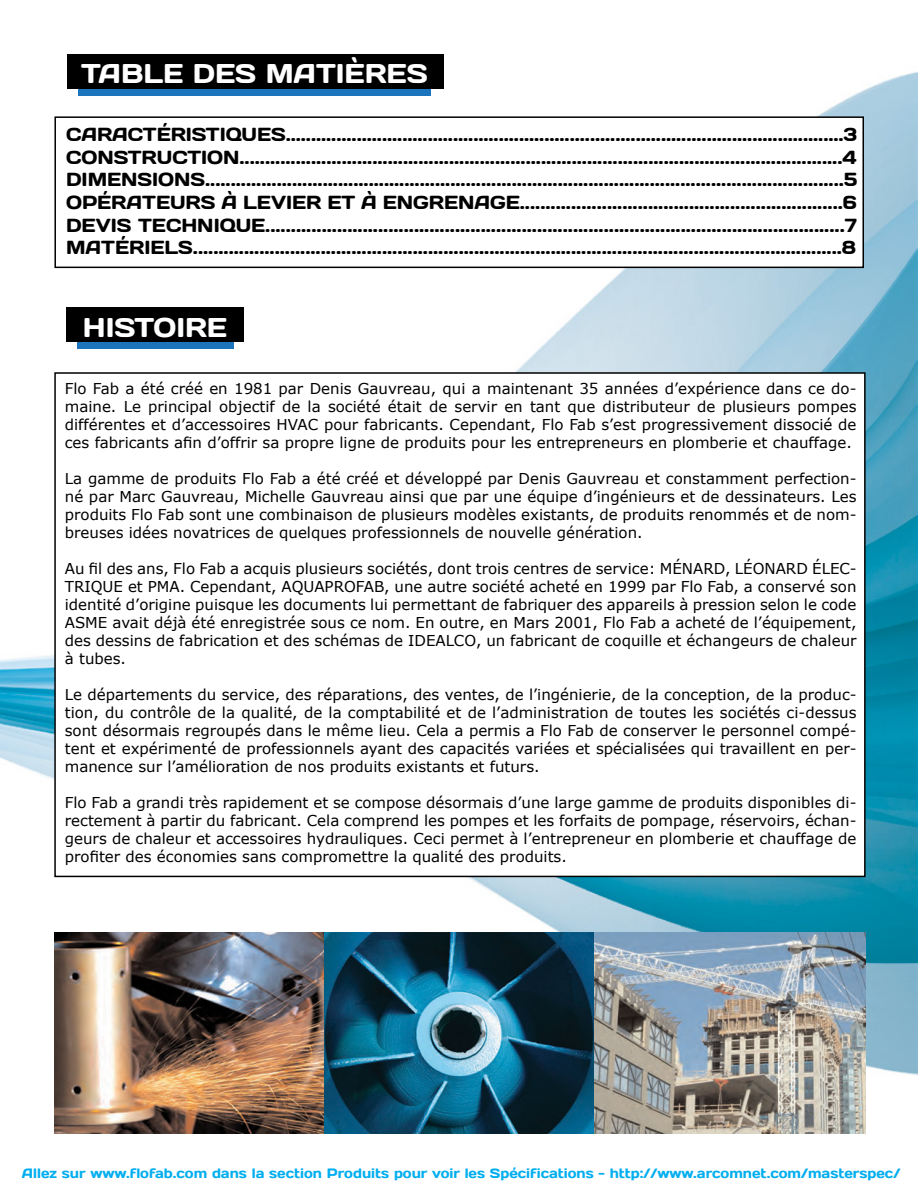
<style>
.page{position:relative;width:918px;height:1188px;background:#fff}
.page>*{position:absolute;margin:0;border:0;box-sizing:border-box;transform-origin:0 0}
.t1{font:27px "Days";color:#fff}
.t2{font:18.9px/22.6px "Days";color:#000;text-align:justify}
.t3{font:15px/18px "Verdana";color:#000;text-align:justify}
.t4{font:13.5px "Days";color:#00aeef}
</style>
<div class="page">
<img style="left:0;top:72px;width:918px;height:1062px">
<div style="left:55px;top:117px;width:808px;height:150px;background:#fff"></div>
<div style="left:54px;top:116px;width:810px;height:152px;border:2px solid #000"></div>
<div style="left:78px;top:88px;width:353px;height:7px;background:#1c75bc"></div>
<div style="left:67px;top:54px;width:377px;height:34px;background:#000"></div>
<img style="left:54px;top:932px;width:811px;height:202px">
<div style="left:77px;top:341px;width:156px;height:8px;background:#1c75bc"></div>
<div style="left:67px;top:308px;width:177px;height:34px;background:#000"></div>
<div style="left:55px;top:373px;width:810px;height:503px;background:#fff"></div>
<h1 class="t1" style="left:81px;top:56px;width:348px">TABLE DES MATIÈRES</h1>
<p class="t2" style="left:66px;top:123px;width:793px">CARACTÉRISTIQUES..............................................................................................................3<br>CONSTRUCTION......................................................................................................................4<br>DIMENSIONS.............................................................................................................................5<br>OPÉRATEURS À LEVIER ET À ENGRENAGE...............................................................6<br>DEVIS TECHNIQUE.................................................................................................................7<br>MATÉRIELS...............................................................................................................................8</p>
<h1 class="t1" style="left:83px;top:310px;width:146px">HISTOIRE</h1>
<p class="t3" style="left:65px;top:380px;width:793px">Flo Fab a été créé en 1981 par Denis Gauvreau, qui a maintenant 35 années d’expérience dans ce do&shy;maine. Le principal objectif de la société était de servir en tant que distributeur de plusieurs pompes différentes et d’accessoires HVAC pour fabricants. Cependant, Flo Fab s’est progressivement dissocié de ces fabricants afin d’offrir sa propre ligne de produits pour les entrepreneurs en plomberie et chauffage.</p>
<p class="t3" style="left:65px;top:470px;width:793px">La gamme de produits Flo Fab a été créé et développé par Denis Gauvreau et constamment perfection&shy;né par Marc Gauvreau, Michelle Gauvreau ainsi que par une équipe d’ingénieurs et de dessinateurs. Les produits Flo Fab sont une combinaison de plusieurs modèles existants, de produits renommés et de nom&shy;breuses idées novatrices de quelques professionnels de nouvelle génération.</p>
<p class="t3" style="left:65px;top:560px;width:793px">Au fil des ans, Flo Fab a acquis plusieurs sociétés, dont trois centres de service: MÉNARD, LÉONARD ÉLEC-TRIQUE et PMA. Cependant, AQUAPROFAB, une autre société acheté en 1999 par Flo Fab, a conservé son identité d’origine puisque les documents lui permettant de fabriquer des appareils à pression selon le code ASME avait déjà été enregistrée sous ce nom. En outre, en Mars 2001, Flo Fab a acheté de l’équipement, des dessins de fabrication et des schémas de IDEALCO, un fabricant de coquille et échangeurs de chaleur à tubes.</p>
<p class="t3" style="left:65px;top:686px;width:793px">Le départements du service, des réparations, des ventes, de l’ingénierie, de la conception, de la produc&shy;tion, du contrôle de la qualité, de la comptabilité et de l’administration de toutes les sociétés ci-dessus sont désormais regroupés dans le même lieu. Cela a permis a Flo Fab de conserver le personnel compé&shy;tent et expérimenté de professionnels ayant des capacités variées et spécialisées qui travaillent en per&shy;manence sur l’amélioration de nos produits existants et futurs.</p>
<p class="t3" style="left:65px;top:794px;width:793px">Flo Fab a grandi très rapidement et se compose désormais d’une large gamme de produits disponibles di&shy;rectement à partir du fabricant. Cela comprend les pompes et les forfaits de pompage, réservoirs, échan&shy;geurs de chaleur et accessoires hydrauliques. Ceci permet à l’entrepreneur en plomberie et chauffage de profiter des économies sans compromettre la qualité des produits.</p>
<p class="t4" style="left:22px;top:1165px;width:880px">Allez sur www.flofab.com dans la section Produits pour voir les Spécifications - http://www.arcomnet.com/masterspec/</p>
</div>
